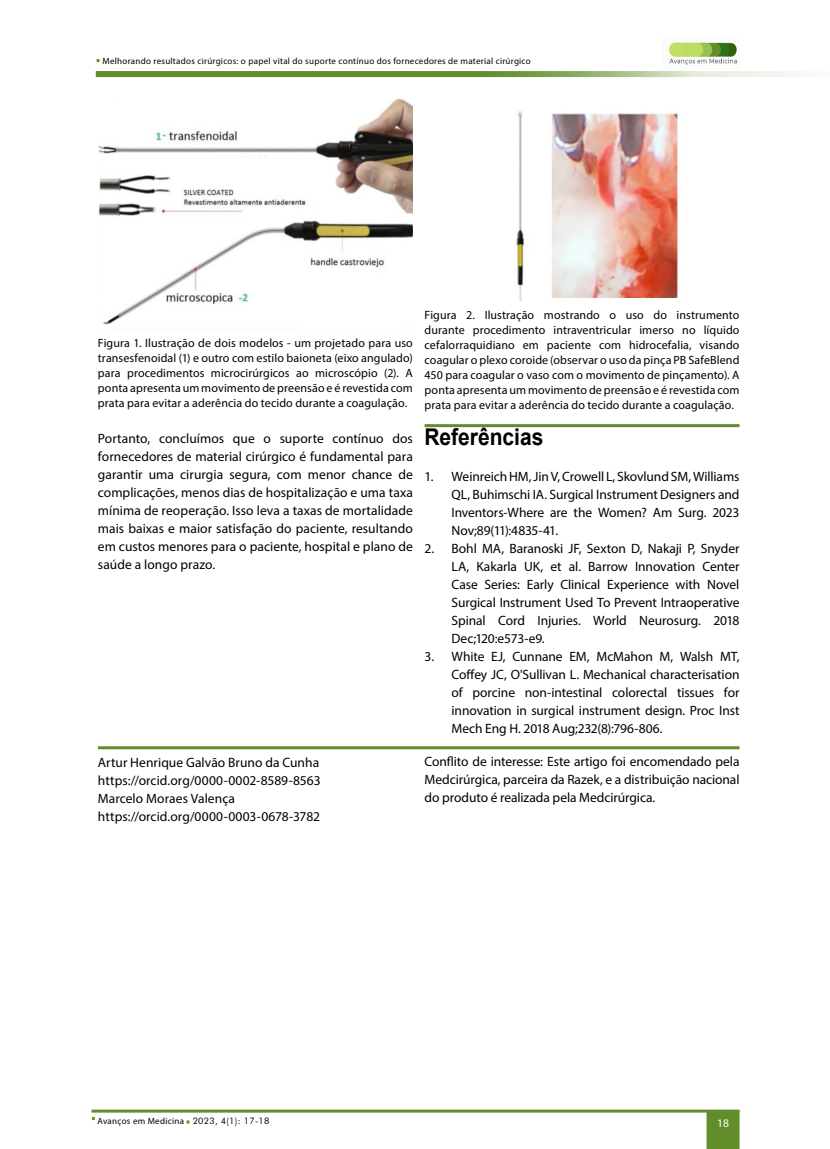
<style>
.page{position:relative;width:830px;height:1149px;background:#fff}
.page>*{position:absolute;margin:0;border:0;box-sizing:border-box;transform-origin:0 0}
.t1{font:700 23.1px "Arial";color:#000;scale:.91 1}
.t2{font:13.5px/18px "Myriad Pro";letter-spacing:-.005em;color:#000;text-align:justify}
.t3{font:12px/15px "Myriad Pro";letter-spacing:.01em;color:#000;text-align:justify}
.t4{font:11.55px "Myriad Pro";color:#fff}
.t5{font:9px "Myriad Pro";letter-spacing:.03em;color:#000}
.s1{font-family:"Futura BT"}
</style>
<div class="page">
<svg style="left:706px;top:1112px;width:33px;height:36px"></svg>
<hr style="left:91px;top:1109px;width:648px;height:3px;background:#618d2b">
<svg style="left:96px;top:71px;width:708px;height:6px;background:#88a960"></svg>
<img style="left:669px;top:42px;width:68px;height:23px">
<img style="left:98px;top:98px;width:314px;height:227px">
<hr style="left:98px;top:746px;width:641px;height:3px;background:#618d2b">
<hr style="left:424px;top:424px;width:315px;height:3px;background:#618d2b">
<img style="left:516px;top:111px;width:162px;height:189px">
<p class="t5" style="left:102px;top:55px;width:429px">Melhorando resultados cirúrgicos: o papel vital do suporte contínuo dos fornecedores de material cirúrgico</p>
<p class="t3" style="left:98px;top:335px;width:316px">Figura 1. Ilustração de dois modelos - um projetado para uso transesfenoidal (1) e outro com estilo baioneta (eixo angulado) para procedimentos microcirúrgicos ao microscópio (2). A ponta apresenta um movimento de preensão e é revestida com prata para evitar a aderência do tecido durante a coagulação.</p>
<p class="t2" style="left:98px;top:429px;width:316px">Portanto, concluímos que o suporte contínuo dos fornecedores de material cirúrgico é fundamental para garantir uma cirurgia segura, com menor chance de complicações, menos dias de hospitalização e uma taxa mínima de reoperação. Isso leva a taxas de mortalidade mais baixas e maior satisfação do paciente, resultando em custos menores para o paciente, hospital e plano de saúde a longo prazo.</p>
<p class="t2" style="left:98px;top:753px;width:223px">Artur Henrique Galvão Bruno da Cunha</p>
<p class="t2" style="left:98px;top:771px;width:224px">https://orcid.org/0000-0002-8589-8563</p>
<p class="t2" style="left:98px;top:789px;width:139px">Marcelo Moraes Valença</p>
<p class="t2" style="left:98px;top:807px;width:223px">https://orcid.org/0000-0003-0678-3782</p>
<p class="t3" style="left:424px;top:307px;width:316px">Figura 2. Ilustração mostrando o uso do instrumento durante procedimento intraventricular imerso no líquido cefalorraquidiano em paciente com hidrocefalia, visando coagular o plexo coroide (observar o uso da pinça PB SafeBlend 450 para coagular o vaso com o movimento de pinçamento). A ponta apresenta um movimento de preensão e é revestida com prata para evitar a aderência do tecido durante a coagulação.</p>
<p class="t1" style="left:424px;top:420px;width:132px">Referências</p>
<p class="t2" style="left:451px;top:467px;width:289px;text-indent:-27px">1. Weinreich HM, Jin V, Crowell L, Skovlund SM, Williams QL, Buhimschi IA. Surgical Instrument Designers and Inventors-Where are the Women? Am Surg. 2023<br>Nov;89(11):4835-41.</p>
<p class="t2" style="left:451px;top:539px;width:289px;text-indent:-27px">2. Bohl MA, Baranoski JF, Sexton D, Nakaji P, Snyder LA, Kakarla UK, et al. Barrow Innovation Center Case Series: Early Clinical Experience with Novel Surgical Instrument Used To Prevent Intraoperative Spinal Cord Injuries. World Neurosurg. 2018<br>Dec;120:e573-e9.</p>
<p class="t2" style="left:451px;top:647px;width:289px;text-indent:-27px">3. White EJ, Cunnane EM, McMahon M, Walsh MT, Coffey JC, O'Sullivan L. Mechanical characterisation of porcine non-intestinal colorectal tissues for innovation in surgical instrument design. Proc Inst Mech Eng H. 2018 Aug;232(8):796-806.</p>
<p class="t2" style="left:424px;top:752px;width:316px">Conflito de interesse: Este artigo foi encomendado pela Medcirúrgica, parceira da Razek, e a distribuição nacional do produto é realizada pela Medcirúrgica.</p>
<p class="t5" style="left:97px;top:1114px;width:173px">Avanços em Medicina <span class="s1">2023, 4(1): 17-18</span></p>
<p class="t4" style="left:716px;top:1115px;width:13px">18</p>
</div>
